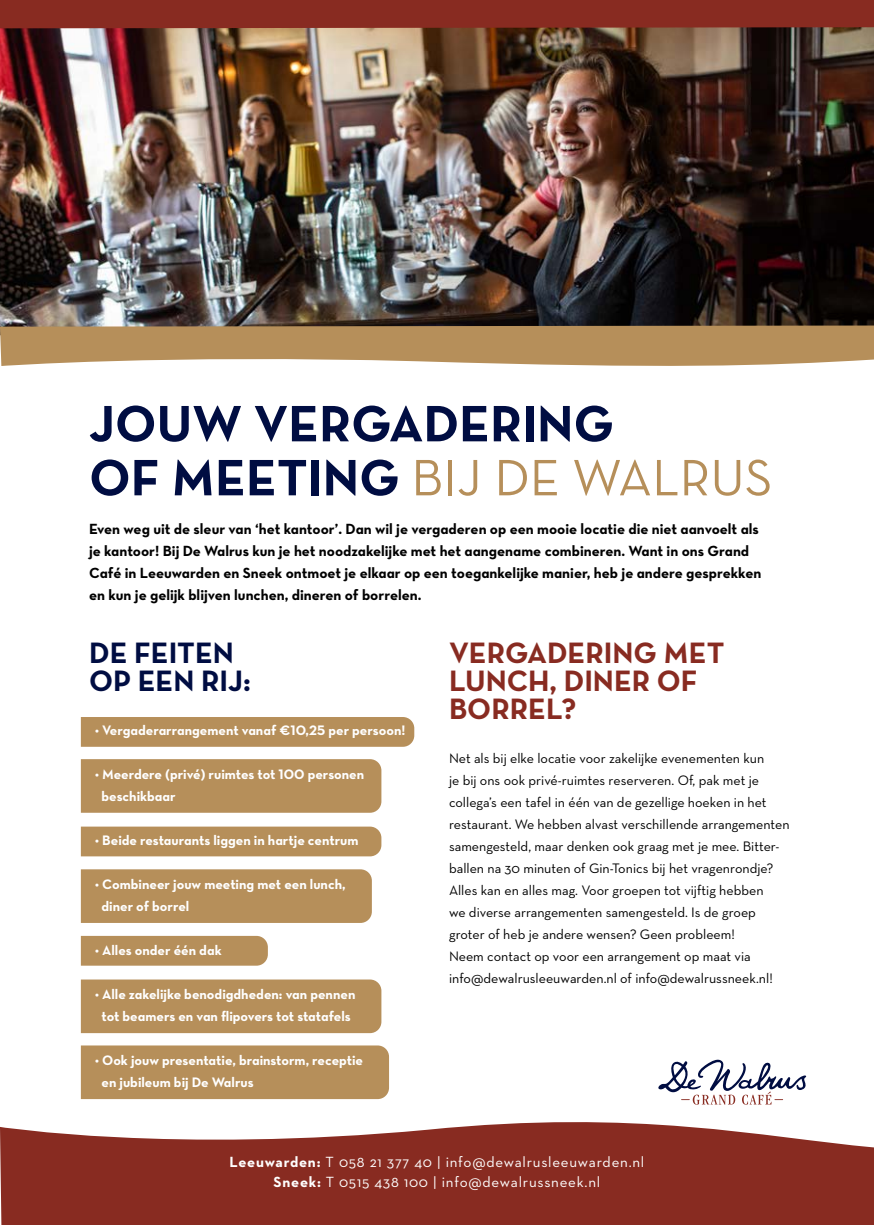
<style>
.page{position:relative;width:874px;height:1225px;background:#fff}
.page>*{position:absolute;margin:0;border:0;box-sizing:border-box;transform-origin:0 0}
.t1{font:52px "Neutra Text";color:#b68f5a}
.t2{font:52px "Neutra Text Bold Alt";color:#000d42}
.t3{font:30px/28px "Neutra Text Bold Alt";color:#882b21}
.t4{font:30px/28px "Neutra Text Bold Alt";color:#000d42}
.t5{font:15px/22px "Neutra Text Bold Alt";color:#000}
.t6{font:15px/20px "Neutra Text";letter-spacing:.05em;color:#fff;text-align:center}
.t7{font:14px/22px "Neutra Text";color:#000}
.t8{font:14px/22px "Neutra Text Bold Alt";color:#fff}
.s1{font-family:"Neutra Text Bold Alt";color:#000d42}
.s2{font-weight:700}
</style>
<div class="page">
<div style="left:81px;top:759px;width:300px;height:53px;background:#b68f5a"></div>
<div style="left:81px;top:717px;width:333px;height:30px;background:#b68f5a"></div>
<img style="left:0;top:28px;width:873px;height:297px">
<svg style="left:0;top:325px;width:873px;height:41px;background:#b99667"></svg>
<div style="left:0;top:0;width:873px;height:28px;background:#882b21"></div>
<div style="left:81px;top:826px;width:300px;height:30px;background:#b68f5a"></div>
<div style="left:81px;top:869px;width:290px;height:54px;background:#b68f5a"></div>
<div style="left:81px;top:979px;width:300px;height:54px;background:#b68f5a"></div>
<div style="left:81px;top:936px;width:187px;height:29px;background:#b68f5a"></div>
<div style="left:81px;top:1045px;width:308px;height:54px;background:#b68f5a"></div>
<svg style="left:0;top:1122px;width:873px;height:103px;background:#944138"></svg>
<svg style="left:658px;top:1059px;width:148px;height:45px"></svg>
<h1 class="t2" style="left:89px;top:391px;width:526px">JOUW VERGADERING</h1>
<h1 class="t1" style="left:89px;top:446px;width:684px"><span class="s1">OF MEETING</span> BIJ DE WALRUS</h1>
<p class="t5" style="left:89px;top:517px;width:673px">Even weg uit de sleur van ‘het kantoor’. Dan wil je vergaderen op een mooie locatie die niet aanvoelt als je kantoor! Bij De Walrus kun je het noodzakelijke met het aangename combineren. Want in ons Grand Café in Leeuwarden en Sneek ontmoet je elkaar op een toegankelijke manier, heb je andere gesprekken en kun je gelijk blijven lunchen, dineren of borrelen.</p>
<h2 class="t4" style="left:89px;top:638px;width:163px">DE FEITEN<br>OP EEN RIJ:</h2>
<p class="t8" style="left:95px;top:719px;width:311px">• Vergaderarrangement vanaf €10,25 per persoon!</p>
<p class="t8" style="left:101px;top:763px;width:264px;text-indent:-6px">• Meerdere (privé) ruimtes tot 100 personen beschikbaar</p>
<p class="t8" style="left:95px;top:829px;width:265px">• Beide restaurants liggen in hartje centrum</p>
<p class="t8" style="left:101px;top:873px;width:245px;text-indent:-6px">• Combineer jouw meeting met een lunch, diner of borrel</p>
<p class="t8" style="left:95px;top:939px;width:128px">• Alles onder één dak</p>
<p class="t8" style="left:95px;top:983px;width:261px;text-align:center">• Alle zakelijke benodigdheden: van pennen tot beamers en van flipovers tot statafels</p>
<p class="t8" style="left:101px;top:1049px;width:263px;text-indent:-6px">• Ook jouw presentatie, brainstorm, receptie en jubileum bij De Walrus</p>
<h2 class="t3" style="left:449px;top:638px;width:277px">VERGADERING MET<br>LUNCH, DINER OF<br>BORREL?</h2>
<p class="t7" style="left:449px;top:747px;width:342px">Net als bij elke locatie voor zakelijke evenementen kun<br>je bij ons ook privé-ruimtes reserveren. Of, pak met je collega’s een tafel in één van de gezellige hoeken in het restaurant. We hebben alvast verschillende arrangementen samengesteld, maar denken ook graag met je mee. Bitter&shy;ballen na 30 minuten of Gin-Tonics bij het vragenrondje?<br>Alles kan en alles mag. Voor groepen tot vijftig hebben<br>we diverse arrangementen samengesteld. Is de groep groter of heb je andere wensen? Geen probleem!<br>Neem contact op voor een arrangement op maat via info@dewalrusleeuwarden.nl of info@dewalrussneek.nl!</p>
<p class="t6" style="left:229px;top:1152px;width:416px"><span class="s2">Leeuwarden:</span> T 058 21 377 40 | info@dewalrusleeuwarden.nl<br><span class="s2">Sneek:</span> T 0515 438 100 | info@dewalrussneek.nl</p>
</div>
